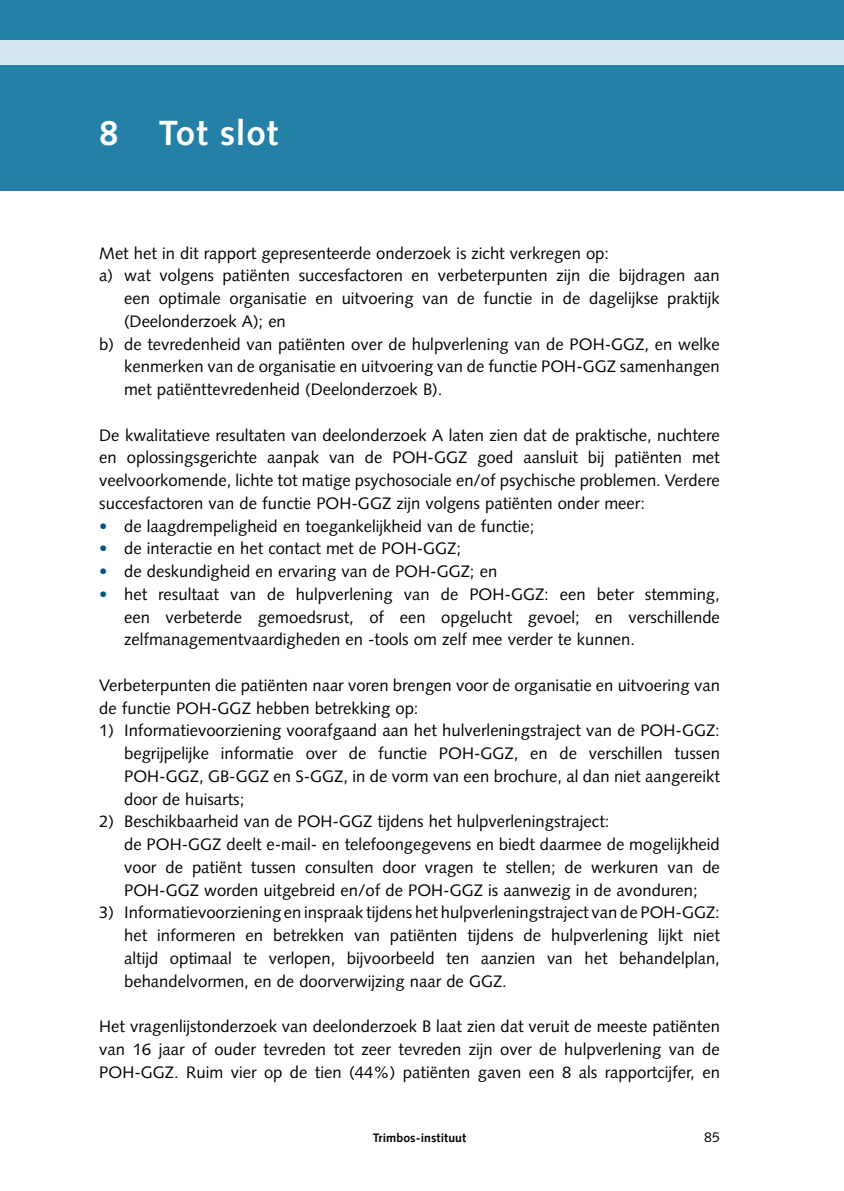
<style>
.page{position:relative;width:844px;height:1191px;background:#fff}
.page>*{position:absolute;margin:0;border:0;box-sizing:border-box;transform-origin:0 0}
.t1{font:700 35px "Syntax LT Std";letter-spacing:.02em;color:#fff}
.t2{font:16.62px/22.8px "Syntax LT Std";color:#000;text-align:justify}
.t3{font:14px "Syntax LT Std";color:#000}
.t4{font:700 12.25px "Syntax";letter-spacing:.005em;color:#000}
.s1{color:#005781}
</style>
<div class="page">
<div style="left:0;top:0;width:843px;height:190px;background:#2580a7"></div>
<div style="left:0;top:40px;width:843px;height:24px;background:#d3e5ed"></div>
<h1 class="t1" style="left:99px;top:113px;width:180px">8 Tot slot</h1>
<p class="t2" style="left:99px;top:241px;width:511px">Met het in dit rapport gepresenteerde onderzoek is zicht verkregen op:</p>
<p class="t2" style="left:99px;top:264px;width:622px">a) wat volgens patiënten succesfactoren en verbeterpunten zijn die bijdragen aan</p>
<p class="t2" style="left:124px;top:287px;width:597px">een optimale organisatie en uitvoering van de functie in de dagelijkse praktijk</p>
<p class="t2" style="left:124px;top:310px;width:163px">(Deelonderzoek A); en</p>
<p class="t2" style="left:99px;top:332px;width:622px">b) de tevredenheid van patiënten over de hulpverlening van de POH-GGZ, en welke</p>
<p class="t2" style="left:124px;top:355px;width:597px">kenmerken van de organisatie en uitvoering van de functie POH-GGZ samenhangen</p>
<p class="t2" style="left:124px;top:378px;width:320px">met patiënttevredenheid (Deelonderzoek B).</p>
<p class="t2" style="left:99px;top:423px;width:622px">De kwalitatieve resultaten van deelonderzoek A laten zien dat de praktische, nuchtere en oplossingsgerichte aanpak van de POH-GGZ goed aansluit bij patiënten met veelvoorkomende, lichte tot matige psychosociale en/of psychische problemen. Verdere succesfactoren van de functie POH-GGZ zijn volgens patiënten onder meer:</p>
<p class="t2" style="left:99px;top:514px;width:436px"><span class="s1">•</span> de laagdrempeligheid en toegankelijkheid van de functie;</p>
<p class="t2" style="left:99px;top:537px;width:363px"><span class="s1">•</span> de interactie en het contact met de POH-GGZ;</p>
<p class="t2" style="left:99px;top:560px;width:399px"><span class="s1">•</span> de deskundigheid en ervaring van de POH-GGZ; en</p>
<p class="t2" style="left:124px;top:583px;width:597px;text-indent:-25px"><span class="s1">•</span> het resultaat van de hulpverlening van de POH-GGZ: een beter stemming, een verbeterde gemoedsrust, of een opgelucht gevoel; en verschillende zelfmanagementvaardigheden en -tools om zelf mee verder te kunnen.</p>
<p class="t2" style="left:99px;top:674px;width:622px">Verbeterpunten die patiënten naar voren brengen voor de organisatie en uitvoering van de functie POH-GGZ hebben betrekking op:</p>
<p class="t2" style="left:124px;top:719px;width:597px;text-indent:-25px">1) Informatievoorziening voorafgaand aan het hulverleningstraject van de POH-GGZ: begrijpelijke informatie over de functie POH-GGZ, en de verschillen tussen POH-GGZ, GB-GGZ en S-GGZ, in de vorm van een brochure, al dan niet aangereikt door de huisarts;</p>
<p class="t2" style="left:124px;top:810px;width:597px;text-align:left;text-indent:-25px">2) Beschikbaarheid van de POH-GGZ tijdens het hulpverleningstraject:<br>de POH-GGZ deelt e-mail- en telefoongegevens en biedt daarmee de mogelijkheid voor de patiënt tussen consulten door vragen te stellen; de werkuren van de POH-GGZ worden uitgebreid en/of de POH-GGZ is aanwezig in de avonduren;</p>
<p class="t2" style="left:124px;top:901px;width:597px;text-indent:-25px">3) Informatievoorziening en inspraak tijdens het hulpverleningstraject van de POH-GGZ: het informeren en betrekken van patiënten tijdens de hulpverlening lijkt niet altijd optimaal te verlopen, bijvoorbeeld ten aanzien van het behandelplan, behandelvormen, en de doorverwijzing naar de GGZ.</p>
<p class="t2" style="left:99px;top:1015px;width:622px">Het vragenlijstonderzoek van deelonderzoek B laat zien dat veruit de meeste patiënten van 16 jaar of ouder tevreden tot zeer tevreden zijn over de hulpverlening van de POH-GGZ. Ruim vier op de tien (44%) patiënten gaven een 8 als rapportcijfer, en</p>
<p class="t4" style="left:372px;top:1131px;width:95px">Trimbos-instituut</p>
<p class="t3" style="left:704px;top:1129px;width:17px">85</p>
</div>
